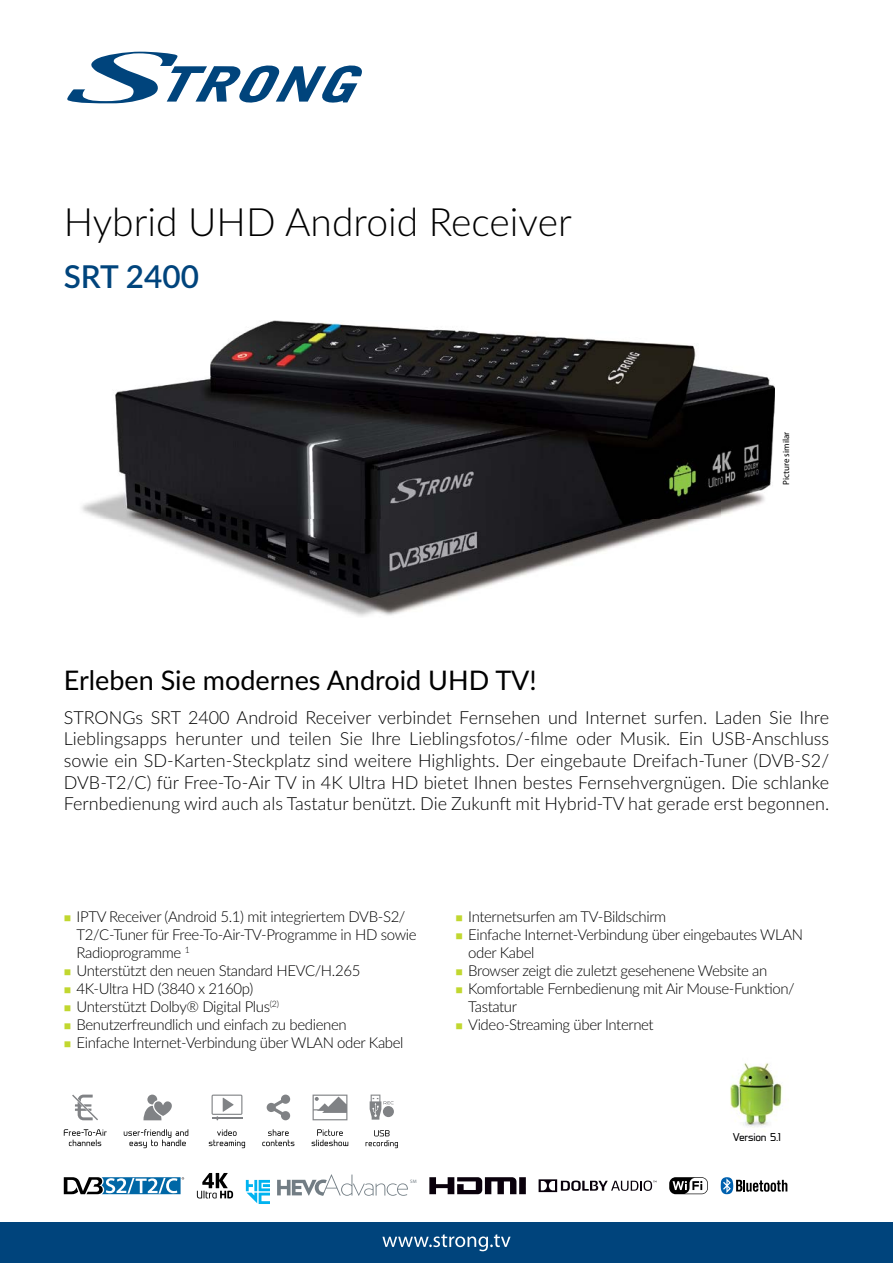
<style>
.page{position:relative;width:893px;height:1263px;background:#fff}
.page>*{position:absolute;margin:0;border:0;box-sizing:border-box;transform-origin:0 0}
.t1{font:300 39px "Lato";color:#000}
.t2{font:600 31.5px "Lato";color:#00447c}
.t3{font:27px "Lato";color:#000}
.t4{font:300 18px/21.6px "Lato";color:#000;text-align:justify}
.t5{font:300 15px/18px "Lato";letter-spacing:-.025em;color:#000}
.t6{font:10.5px "Prime";letter-spacing:-.025em;color:#000}
.t7{font:9px "Myriad Pro";color:#000}
.t8{font:600 4.8px "Open Sans";color:#727d84}
</style>
<div class="page">
<div style="left:0;top:1222px;width:893px;height:41px;background:#00447c"></div>
<svg style="left:382px;top:1234px;width:129px;height:17px"></svg>
<svg style="left:67px;top:52px;width:295px;height:52px"></svg>
<svg style="left:64px;top:1129px;width:43px;height:17px"></svg>
<svg style="left:72px;top:1094px;width:26px;height:26px"></svg>
<svg style="left:124px;top:1129px;width:64px;height:19px"></svg>
<svg style="left:143px;top:1094px;width:29px;height:26px"></svg>
<svg style="left:212px;top:1094px;width:30px;height:26px"></svg>
<svg style="left:209px;top:1129px;width:36px;height:19px"></svg>
<svg style="left:262px;top:1129px;width:32px;height:17px"></svg>
<svg style="left:267px;top:1094px;width:23px;height:26px"></svg>
<svg style="left:366px;top:1130px;width:32px;height:18px"></svg>
<svg style="left:370px;top:1094px;width:24px;height:25px"></svg>
<svg style="left:313px;top:1094px;width:34px;height:26px"></svg>
<svg style="left:312px;top:1129px;width:36px;height:17px"></svg>
<svg style="left:539px;top:1179px;width:117px;height:13px"></svg>
<svg style="left:429px;top:1177px;width:97px;height:17px"></svg>
<svg style="left:197px;top:1173px;width:36px;height:25px"></svg>
<svg style="left:277px;top:1174px;width:131px;height:22px"></svg>
<svg style="left:246px;top:1180px;width:24px;height:24px"></svg>
<svg style="left:669px;top:1177px;width:39px;height:17px"></svg>
<svg style="left:721px;top:1177px;width:66px;height:17px"></svg>
<svg style="left:64px;top:1177px;width:120px;height:17px"></svg>
<img style="left:81px;top:321px;width:694px;height:296px">
<img style="left:730px;top:1063px;width:52px;height:65px">
<h1 class="t1" style="left:64px;top:194px;width:510px">Hybrid UHD Android Receiver</h1>
<h2 class="t2" style="left:64px;top:254px;width:137px">SRT 2400</h2>
<p class="t7" style="left:781px;top:485px;width:54px;rotate:-90deg">Picture similar</p>
<h3 class="t3" style="left:64px;top:661px;width:475px">Erleben Sie modernes Android UHD TV!</h3>
<p class="t4" style="left:64px;top:706px;width:767px">STRONGs SRT 2400 Android Receiver verbindet Fernsehen und Internet surfen. Laden Sie Ihre Lieblingsapps herunter und teilen Sie Ihre Lieblingsfotos/-filme oder Musik. Ein USB-Anschluss sowie ein SD-Karten-Steckplatz sind weitere Highlights. Der eingebaute Dreifach-Tuner (DVB-S2/ DVB-T2/C) für Free-To-Air TV in 4K Ultra HD bietet Ihnen bestes Fernsehvergnügen. Die schlanke Fernbedienung wird auch als Tastatur benützt. Die Zukunft mit Hybrid-TV hat gerade erst begonnen.</p>
<p class="t5" style="left:77px;top:907px;width:342px">IPTV Receiver (Android 5.1) mit integriertem DVB-S2/ T2/C-Tuner für Free-To-Air-TV-Programme in HD sowie Radioprogramme <sup>1<br></sup>Unterstützt den neuen Standard HEVC/H.265<br>4K-Ultra HD (3840 x 2160p)<br>Unterstützt Dolby® Digital Plus<sup>(2)<br></sup>Benutzerfreundlich und einfach zu bedienen<br>Einfache Internet-Verbindung über WLAN oder Kabel</p>
<p class="t5" style="left:468px;top:907px;width:336px">Internetsurfen am TV-Bildschirm<br>Einfache Internet-Verbindung über eingebautes WLAN oder Kabel<br>Browser zeigt die zuletzt gesehenene Website an Komfortable Fernbedienung mit Air Mouse-Funktion/ Tastatur<br>Video-Streaming über Internet</p>
<p class="t8" style="left:410px;top:1179px;width:8px">SM</p>
<p class="t6" style="left:733px;top:1131px;width:50px">Version 5.1</p>
</div>
